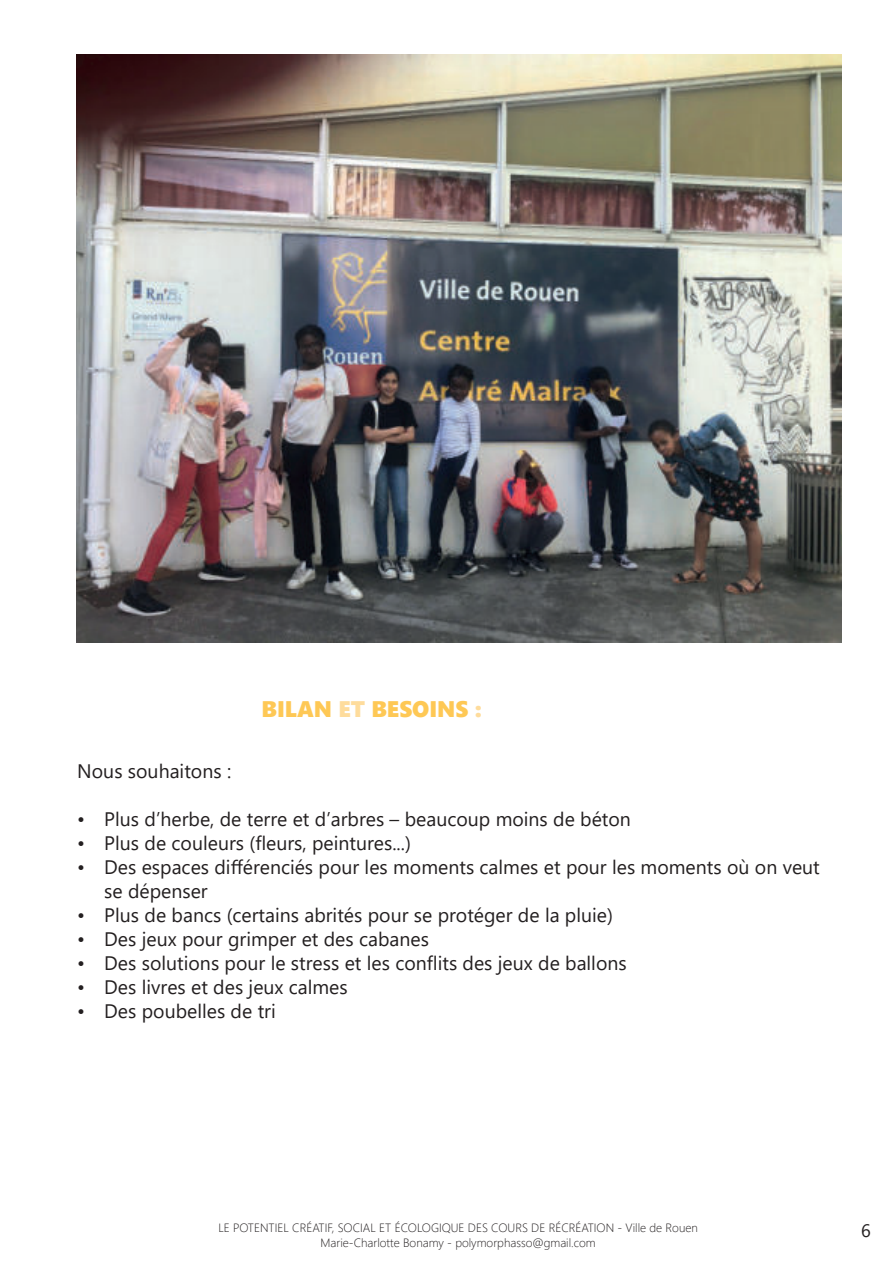
<style>
.page{position:relative;width:893px;height:1263px;background:#fff}
.page>*{position:absolute;margin:0;border:0;box-sizing:border-box;transform-origin:0 0}
.t1{font:22.5px "Segoe UI Black";color:#fec855}
.t2{font:19.5px/24px "Segoe UI";color:#231f20}
.t3{font:18px "Segoe UI";color:#231f20}
.t4{font:300 12px "Segoe UI";color:#231f20}
.s1{color:#fedc9c}
</style>
<div class="page">
<img style="left:77px;top:54px;width:764px;height:588px">
<p class="t1" style="left:261px;top:700px;width:222px">BILAN <span class="s1">ET</span> BESOINS <span class="s1">:</span></p>
<p class="t2" style="left:77px;top:761px;width:155px">Nous souhaitons :</p>
<p class="t2" style="left:77px;top:809px;width:555px">• Plus d’herbe, de terre et d’arbres – beaucoup moins de béton</p>
<p class="t2" style="left:77px;top:833px;width:335px">• Plus de couleurs (fleurs, peintures...)</p>
<p class="t2" style="left:104px;top:857px;width:717px;text-indent:-27px">• Des espaces différenciés pour les moments calmes et pour les moments où on veut se dépenser</p>
<p class="t2" style="left:77px;top:905px;width:537px">• Plus de bancs (certains abrités pour se protéger de la pluie)</p>
<p class="t2" style="left:77px;top:929px;width:353px">• Des jeux pour grimper et des cabanes</p>
<p class="t2" style="left:77px;top:953px;width:551px">• Des solutions pour le stress et les conflits des jeux de ballons</p>
<p class="t2" style="left:77px;top:977px;width:272px">• Des livres et des jeux calmes</p>
<p class="t2" style="left:77px;top:1001px;width:200px">• Des poubelles de tri</p>
<p class="t4" style="left:218px;top:1223px;width:481px">LE POTENTIEL CRÉATIF, SOCIAL ET ÉCOLOGIQUE DES COURS DE RÉCRÉATION - Ville de Rouen</p>
<p class="t3" style="left:861px;top:1223px;width:11px">6</p>
<p class="t4" style="left:320px;top:1238px;width:277px">Marie-Charlotte Bonamy - polymorphasso@gmail.com</p>
</div>
